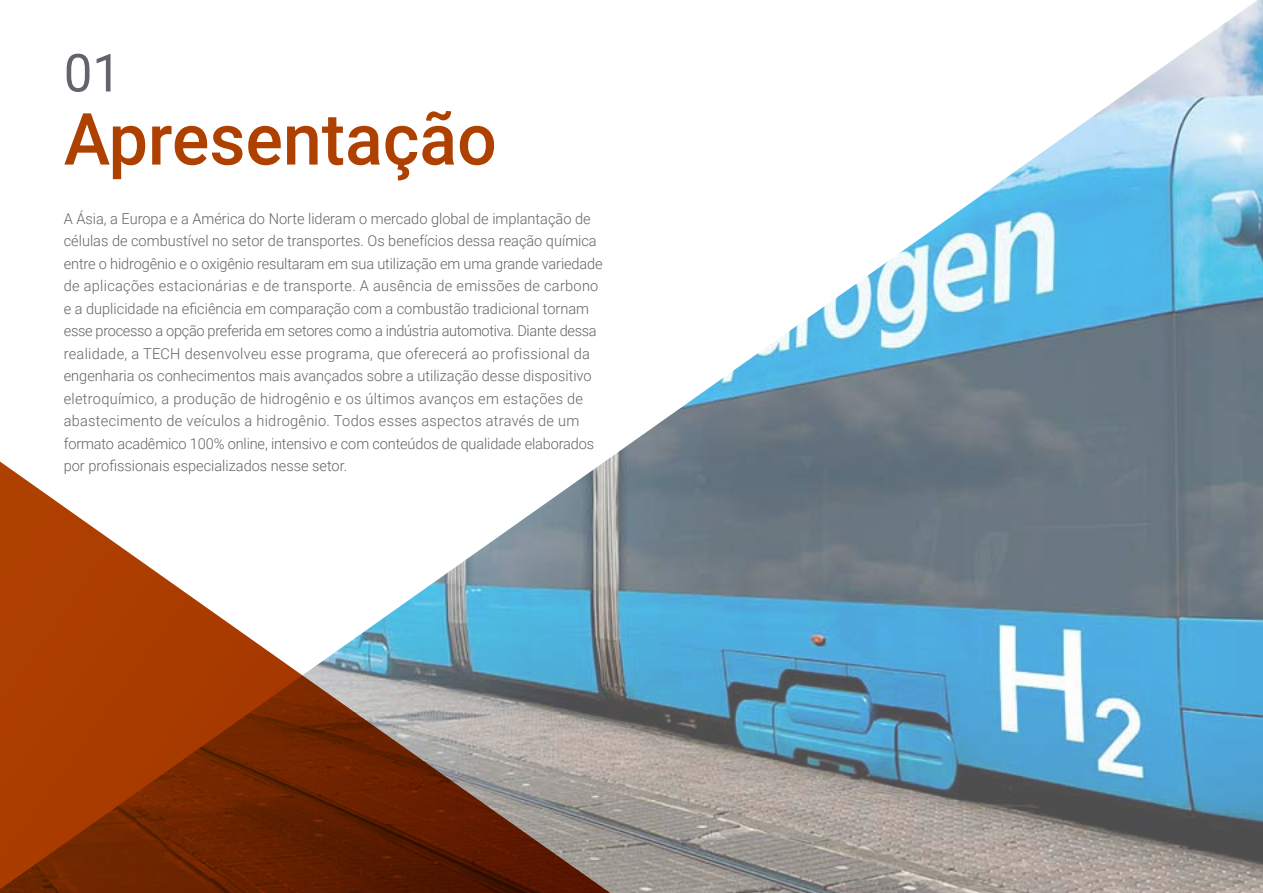
<style>
.page{position:relative;width:1263px;height:893px;background:#fff}
.page>*{position:absolute;margin:0;border:0;box-sizing:border-box;transform-origin:0 0}
.t1{font:500 72px "Roboto";color:#ae4000}
.t2{font:52.5px "Roboto";color:#61646a}
.t3{font:300 15px/22.5px "Roboto";color:#61646a}
</style>
<div class="page">
<img style="left:627px;top:0;width:636px;height:893px">
<svg style="left:0;top:446px;width:640px;height:447px"></svg>
<h2 class="t2" style="left:64px;top:36px;width:59px">01</h2>
<h1 class="t1" style="left:64px;top:89px;width:435px">Apresentação</h1>
<p class="t3" style="left:64px;top:207px;width:540px">A Ásia, a Europa e a América do Norte lideram o mercado global de implantação de células de combustível no setor de transportes. Os benefícios dessa reação química entre o hidrogênio e o oxigênio resultaram em sua utilização em uma grande variedade de aplicações estacionárias e de transporte. A ausência de emissões de carbono e a duplicidade na eficiência em comparação com a combustão tradicional tornam esse processo a opção preferida em setores como a indústria automotiva. Diante dessa realidade, a TECH desenvolveu esse programa, que oferecerá ao profissional da engenharia os conhecimentos mais avançados sobre a utilização desse dispositivo eletroquímico, a produção de hidrogênio e os últimos avanços em estações de abastecimento de veículos a hidrogênio. Todos esses aspectos através de um formato acadêmico 100% online, intensivo e com conteúdos de qualidade elaborados por profissionais especializados nesse setor.</p>
</div>
